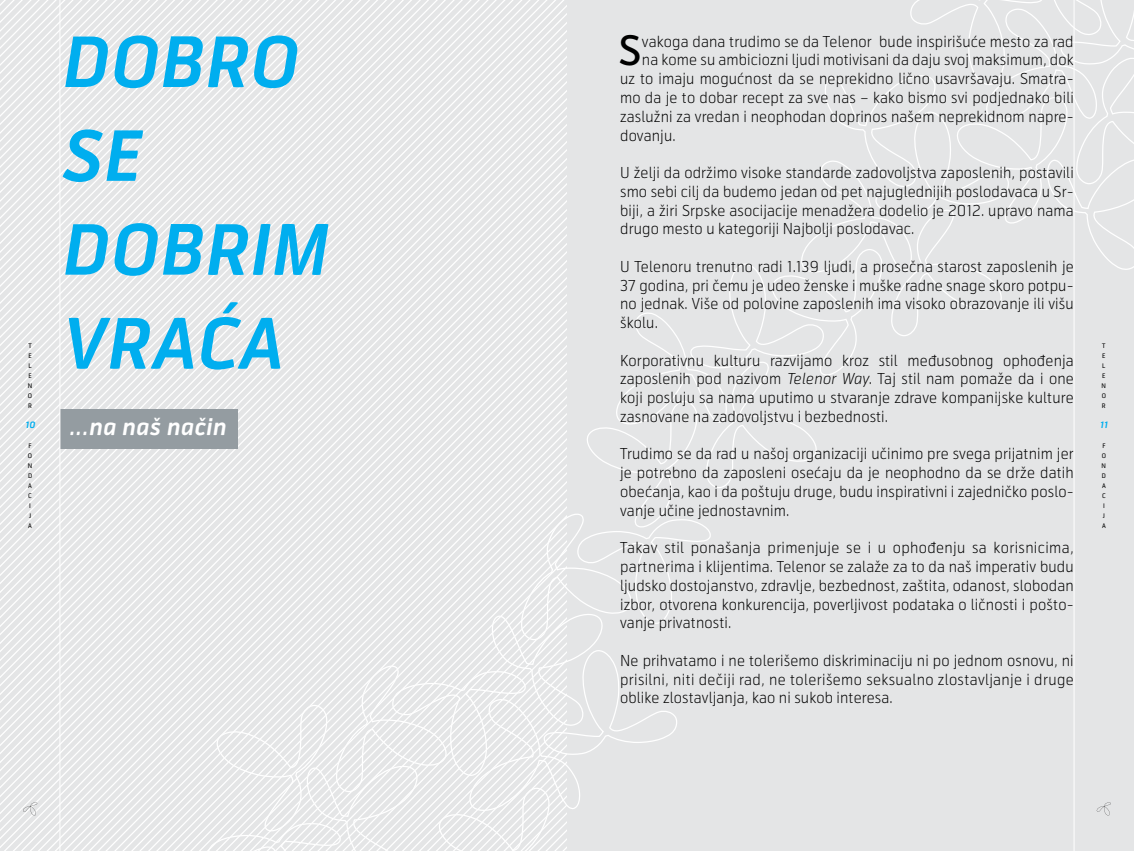
<style>
.page{position:relative;width:1134px;height:851px;background:#fff}
.page>*{position:absolute;margin:0;border:0;box-sizing:border-box;transform-origin:0 0}
.t1{font:italic 700 68.75px/93.8px "Telenor";letter-spacing:.025em;color:#00aeef}
.t2{font:500 40.5px "Telenor";color:#000}
.t3{font:italic 700 22.5px "Telenor";letter-spacing:.025em;color:#fff}
.t4{font:300 15px/18.8px "Telenor";letter-spacing:.01em;color:#000;text-align:justify}
.t5{font:italic 700 8.75px "Telenor";color:#00aeef}
.t6{font:6.25px/10px "Telenor";color:#000;text-align:justify}
.s1{font-style:italic}
</style>
<div class="page">
<div style="left:567px;top:0;width:567px;height:850px;background:#e4e5e6"></div>
<svg style="left:0;top:0;width:567px;height:850px;fill:#e4e5e6"></svg>
<div style="left:60px;top:408px;width:177px;height:40px;background:#949ca1"></div>
<hr style="left:60px;top:0;width:1px;height:850px;background:#fff">
<hr style="left:1074px;top:0;width:1px;height:850px;background:#fff">
<svg style="left:23px;top:802px;width:14px;height:13px"></svg>
<svg style="left:1096px;top:802px;width:15px;height:13px"></svg>
<h2 class="t2" style="left:619px;top:26px;width:24px">S</h2>
<p class="t4" style="left:642px;top:32px;width:433px">vakoga dana trudimo se da Telenor bude inspirišuće mesto za rad</p>
<h1 class="t1" style="left:60px;top:18px;width:267px">DOBRO<br>SE<br>DOBRIM<br>VRAĆA</h1>
<p class="t4" style="left:642px;top:51px;width:433px">na kome su ambiciozni ljudi motivisani da daju svoj maksimum, dok</p>
<p class="t4" style="left:620px;top:70px;width:455px">uz to imaju mogućnost da se neprekidno lično usavršavaju. Smatra-</p>
<p class="t4" style="left:620px;top:88px;width:455px">mo da je to dobar recept za sve nas – kako bismo svi podjednako bili</p>
<p class="t4" style="left:620px;top:107px;width:455px">zaslužni za vredan i neophodan doprinos našem neprekidnom napre-</p>
<p class="t4" style="left:620px;top:126px;width:57px">dovanju.</p>
<p class="t4" style="left:620px;top:163px;width:455px">U želji da održimo visoke standarde zadovoljstva zaposlenih, postavili smo sebi cilj da budemo jedan od pet najuglednijih poslodavaca u Sr&shy;biji, a žiri Srpske asocijacije menadžera dodelio je 2012. upravo nama drugo mesto u kategoriji Najbolji poslodavac.</p>
<p class="t4" style="left:620px;top:257px;width:455px">U Telenoru trenutno radi 1.139 ljudi, a prosečna starost zaposlenih je 37 godina, pri čemu je udeo ženske i muške radne snage skoro potpu&shy;no jednak. Više od polovine zaposlenih ima visoko obrazovanje ili višu školu.</p>
<p class="t4" style="left:620px;top:351px;width:455px">Korporativnu kulturu razvijamo kroz stil međusobnog ophođenja zaposlenih pod nazivom <span class="s1">Telenor Way</span>. Taj stil nam pomaže da i one koji posluju sa nama uputimo u stvaranje zdrave kompanijske kulture zasnovane na zadovoljstvu i bezbednosti.</p>
<p class="t4" style="left:620px;top:445px;width:455px">Trudimo se da rad u našoj organizaciji učinimo pre svega prijatnim jer je potrebno da zaposleni osećaju da je neophodno da se drže datih obećanja, kao i da poštuju druge, budu inspirativni i zajedničko poslo&shy;vanje učine jednostavnim.</p>
<p class="t4" style="left:620px;top:538px;width:455px">Takav stil ponašanja primenjuje se i u ophođenju sa korisnicima, partnerima i klijentima. Telenor se zalaže za to da naš imperativ budu ljudsko dostojanstvo, zdravlje, bezbednost, zaštita, odanost, slobodan izbor, otvorena konkurencija, poverljivost podataka o ličnosti i pošto&shy;vanje privatnosti.</p>
<p class="t4" style="left:620px;top:651px;width:455px">Ne prihvatamo i ne tolerišemo diskriminaciju ni po jednom osnovu, ni prisilni, niti dečiji rad, ne tolerišemo seksualno zlostavljanje i druge oblike zlostavljanja, kao ni sukob interesa.</p>
<p class="t6" style="left:28px;top:340px;width:6px">T E L E N O R</p>
<p class="t6" style="left:1102px;top:340px;width:6px">T E L E N O R</p>
<h3 class="t3" style="left:69px;top:413px;width:159px">...na naš način</h3>
<p class="t5" style="left:25px;top:419px;width:11px">10</p>
<p class="t5" style="left:1100px;top:419px;width:9px">11</p>
<p class="t6" style="left:28px;top:440px;width:6px;text-align:left">F<br>O<br>N<br>D<br>A<br>C<br>I<br>J<br>A</p>
<p class="t6" style="left:1102px;top:440px;width:6px;text-align:left">F<br>O<br>N<br>D<br>A<br>C<br>I<br>J<br>A</p>
</div>
